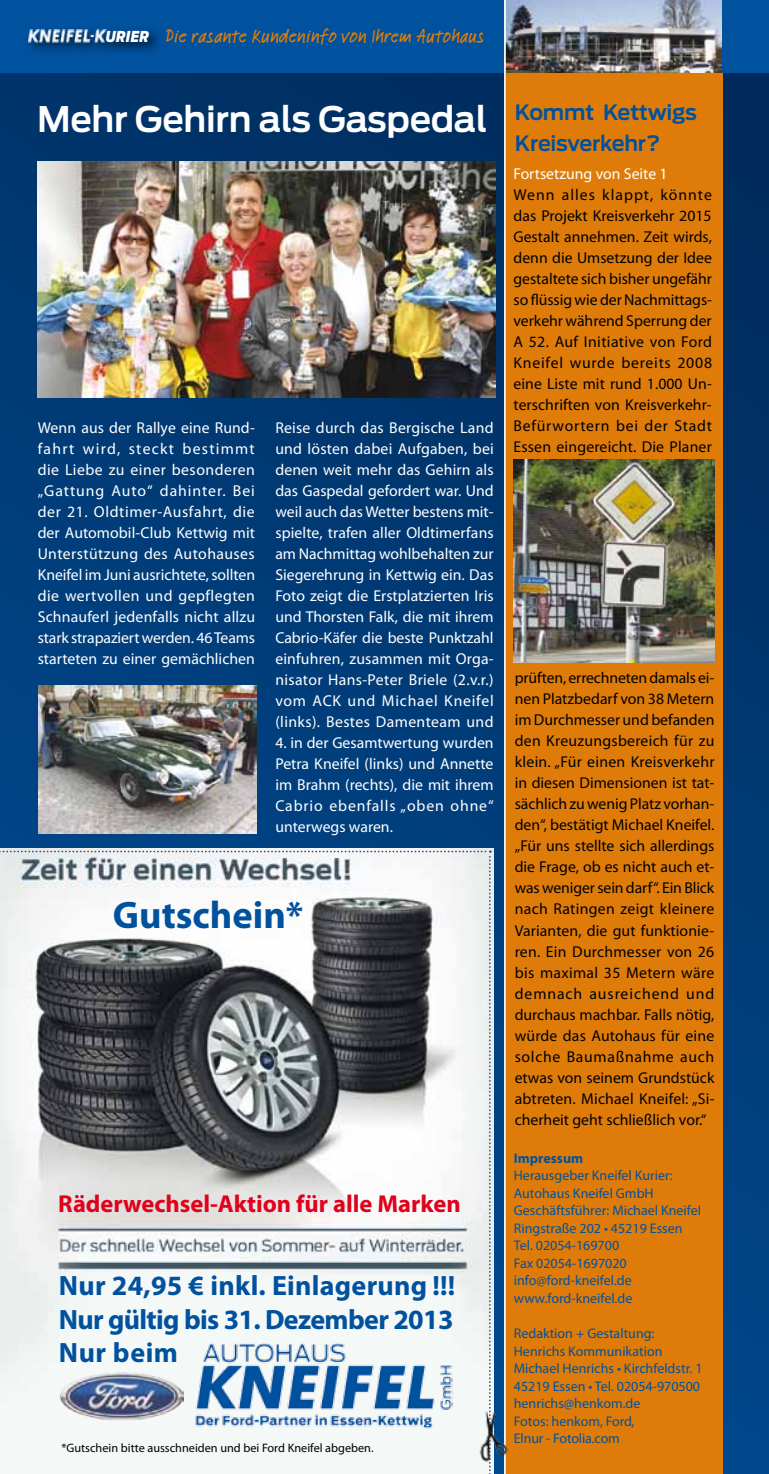
<style>
.page{position:relative;width:769px;height:1474px;background:#fff}
.page>*{position:absolute;margin:0;border:0;box-sizing:border-box;transform-origin:0 0}
.t1{font:700 38.5px "Myriad Pro";color:#00519e}
.t2{font:600 35px "Ford Antenna";letter-spacing:-.01em;color:#fff}
.t3{font:700 28px/33.6px "Myriad Pro";letter-spacing:-.005em;color:#00519e;text-align:justify}
.t4{font:700 24.5px "Myriad Pro";color:#e2001a}
.t5{font:600 21px/31.5px "Ford Antenna";letter-spacing:-.015em;color:#00519e}
.t6{font:500 19.25px "Feltpen Com";color:#df7c09}
.t7{font:15.75px/21px "Myriad Pro";letter-spacing:.01em;color:#000;text-align:justify}
.t8{font:15.75px/21px "Myriad Pro";color:#fff;text-align:justify}
.t9{font:14px/17.5px "Myriad Pro";color:#00519e}
.t10{font:700 14px "Myriad Pro";color:#00519e}
.t11{font:12.25px "Myriad Pro";color:#000}
.s1{font-family:"Ford Antenna Cond";font-weight:900;font-style:italic;font-size:14.88px;color:#fff}
</style>
<div class="page">
<img style="left:0;top:72px;width:769px;height:1401px">
<img style="left:38px;top:162px;width:457px;height:235px">
<div style="left:0;top:0;width:769px;height:72px;background:#00519e"></div>
<img style="left:506px;top:0;width:216px;height:73px">
<div style="left:506px;top:73px;width:216px;height:1400px;background:#df7c09"></div>
<hr style="left:504px;top:0;width:2px;height:1473px;background:#fff">
<div style="left:24px;top:26px;width:139px;height:30px;background:#000;opacity:.75"></div>
<img style="left:28px;top:30px;width:80px;height:12px">
<img style="left:39px;top:685px;width:217px;height:148px">
<svg style="left:0;top:850px;width:491px;height:624px"></svg>
<img style="left:478px;top:1409px;width:30px;height:54px">
<img style="left:514px;top:459px;width:200px;height:204px">
<p class="t6" style="left:106px;top:23px;width:380px"><span class="s1">URIER</span> Die rasante Kundeninfo von Ihrem Autohaus</p>
<h2 class="t2" style="left:37px;top:88px;width:452px">Mehr Gehirn als Gaspedal</h2>
<p class="t8" style="left:38px;top:417px;width:219px">Wenn aus der Rallye eine Rund&shy;fahrt wird, steckt bestimmt die Liebe zu einer besonderen „Gattung Auto“ dahinter. Bei der 21. Oldtimer-Ausfahrt, die der Automobil-Club Kettwig mit Unterstützung des Autohauses Kneifel im Juni ausrichtete, sollten die wertvollen und gepflegten Schnauferl jedenfalls nicht allzu stark strapaziert werden. 46 Teams starteten zu einer gemächlichen</p>
<p class="t8" style="left:275px;top:417px;width:220px">Reise durch das Bergische Land und lösten dabei Aufgaben, bei denen weit mehr das Gehirn als das Gaspedal gefordert war. Und weil auch das Wetter bestens mit&shy;spielte, trafen aller Oldtimerfans am Nachmittag wohlbehalten zur Siegerehrung in Kettwig ein. Das Foto zeigt die Erstplatzierten Iris und Thorsten Falk, die mit ihrem Cabrio-Käfer die beste Punktzahl einfuhren, zusammen mit Orga&shy;nisator Hans-Peter Briele (2.v.r.) vom ACK und Michael Kneifel (links). Bestes Damenteam und</p>
<p class="t8" style="left:275px;top:731px;width:220px">4. in der Gesamtwertung wurden Petra Kneifel (links) und Annette im Brahm (rechts), die mit ihrem Cabrio ebenfalls „oben ohne“ unterwegs waren.</p>
<h1 class="t1" style="left:113px;top:890px;width:192px">Gutschein*</h1>
<h3 class="t4" style="left:58px;top:1188px;width:404px">Räderwechsel-Aktion für alle Marken</h3>
<h3 class="t3" style="left:59px;top:1267px;width:398px">Nur 24,95 € inkl. Einlagerung !!!<br>Nur gültig bis 31. Dezember 2013<br>Nur beim</h3>
<p class="t11" style="left:62px;top:1439px;width:314px">*Gutschein bitte ausschneiden und bei Ford Kneifel abgeben.</p>
<h3 class="t5" style="left:515px;top:94px;width:184px">Kommt Kettwigs<br>Kreisverkehr?</h3>
<p class="t8" style="left:513px;top:163px;width:156px">Fortsetzung von Seite 1</p>
<p class="t7" style="left:513px;top:184px;width:200px">Wenn alles klappt, könnte das Projekt Kreisverkehr 2015<br>Gestalt annehmen. Zeit wirds, denn die Umsetzung der Idee gestaltete sich bisher ungefähr so flüssig wie der Nachmittags&shy;verkehr während Sperrung der A 52. Auf Initiative von Ford Kneifel wurde bereits 2008 eine Liste mit rund 1.000 Un&shy;terschriften von Kreisverkehr-Befürwortern bei der Stadt Essen eingereicht. Die Planer</p>
<p class="t7" style="left:515px;top:667px;width:201px">prüften, errechneten damals ei&shy;nen Platzbedarf von 38 Metern im Durchmesser und befanden den Kreuzungsbereich für zu klein. „Für einen Kreisverkehr in diesen Dimensionen ist tat&shy;sächlich zu wenig Platz vorhan&shy;den“, bestätigt Michael Kneifel. „Für uns stellte sich allerdings die Frage, ob es nicht auch et&shy;was weniger sein darf“. Ein Blick nach Ratingen zeigt kleinere Varianten, die gut funktionie&shy;ren. Ein Durchmesser von 26 bis maximal 35 Metern wäre demnach ausreichend und durchaus machbar. Falls nötig, würde das Autohaus für eine solche Baumaßnahme auch etwas von seinem Grundstück abtreten. Michael Kneifel: „Si&shy;cherheit geht schließlich vor.“</p>
<p class="t10" style="left:514px;top:1149px;width:71px">Impressum</p>
<p class="t9" style="left:514px;top:1166px;width:189px">Herausgeber Kneifel Kurier:<br>Autohaus Kneifel GmbH<br>Geschäftsführer: Michael Kneifel<br>Ringstraße 202 • 45219 Essen<br>Tel. 02054-169700<br>Fax 02054-1697020 info@ford-kneifel.de www.ford-kneifel.de</p>
<p class="t9" style="left:514px;top:1324px;width:190px">Redaktion + Gestaltung:<br>Henrichs Kommunikation<br>Michael Henrichs • Kirchfeldstr. 1<br>45219 Essen • Tel. 02054-970500 henrichs@henkom.de<br>Fotos: henkom, Ford,<br>Elnur - Fotolia.com</p>
</div>
